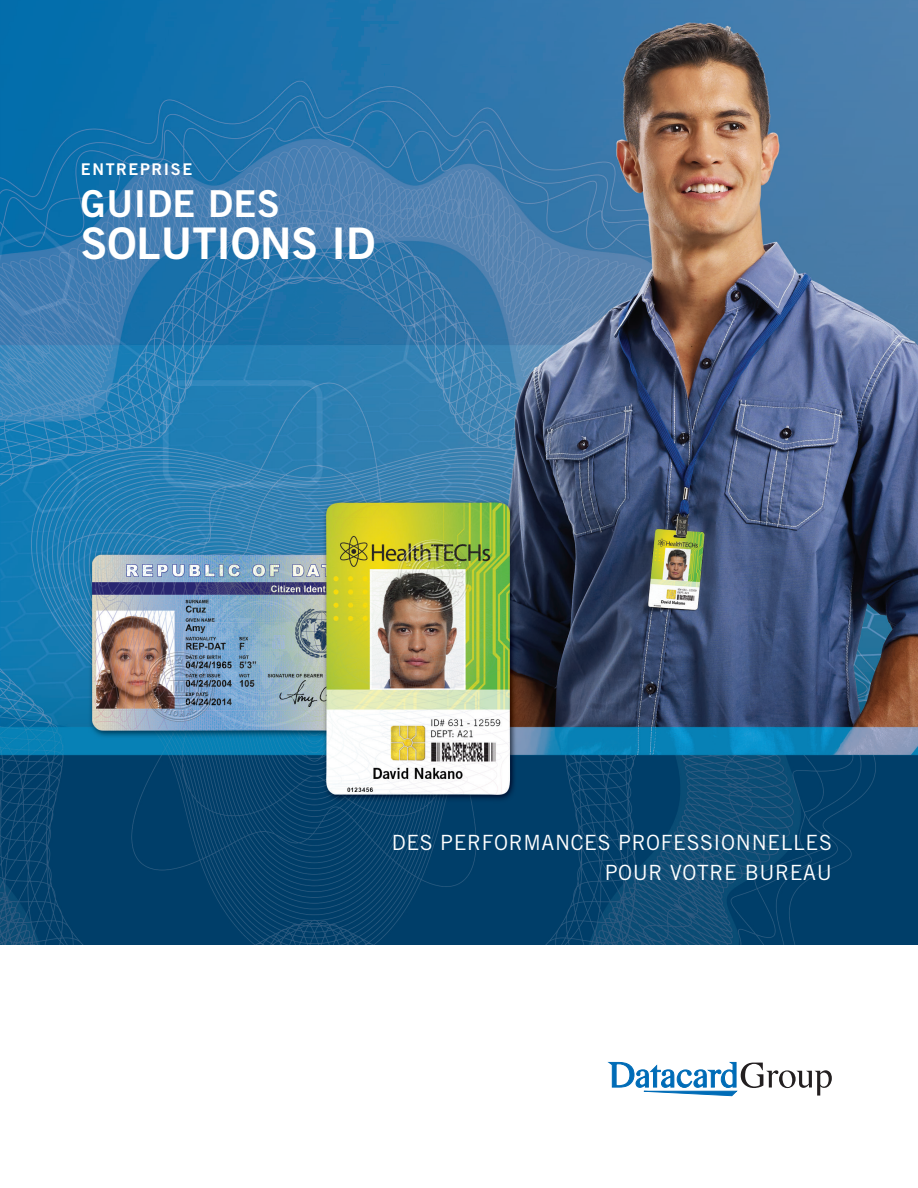
<style>
.page{position:relative;width:918px;height:1188px;background:#fff}
.page>*{position:absolute;margin:0;border:0;box-sizing:border-box;transform-origin:0 0}
.t1{font:43.65px "Trade Gothic LT Std Bd 2";color:#fff}
.t2{font:37.2px "Trade Gothic LT Std Bd 2";letter-spacing:.02em;color:#fff}
.t3{font:21px/30px "Trade Gothic LT Std";letter-spacing:.03em;color:#fff;text-align:right}
.t4{font:16.2px "Trade Gothic LT Std Bd 2";letter-spacing:.1em;color:#fff}
</style>
<div class="page">
<img style="left:0;top:0;width:918px;height:945px">
<svg style="left:607px;top:1062px;width:225px;height:35px"></svg>
<p class="t4" style="left:81px;top:159px;width:113px">ENTREPRISE</p>
<h2 class="t2" style="left:81px;top:180px;width:175px">GUIDE DES</h2>
<h1 class="t1" style="left:81px;top:216px;width:291px">SOLUTIONS ID</h1>
<p class="t3" style="left:392px;top:827px;width:442px">DES PERFORMANCES PROFESSIONNELLES<br>POUR VOTRE BUREAU</p>
</div>
